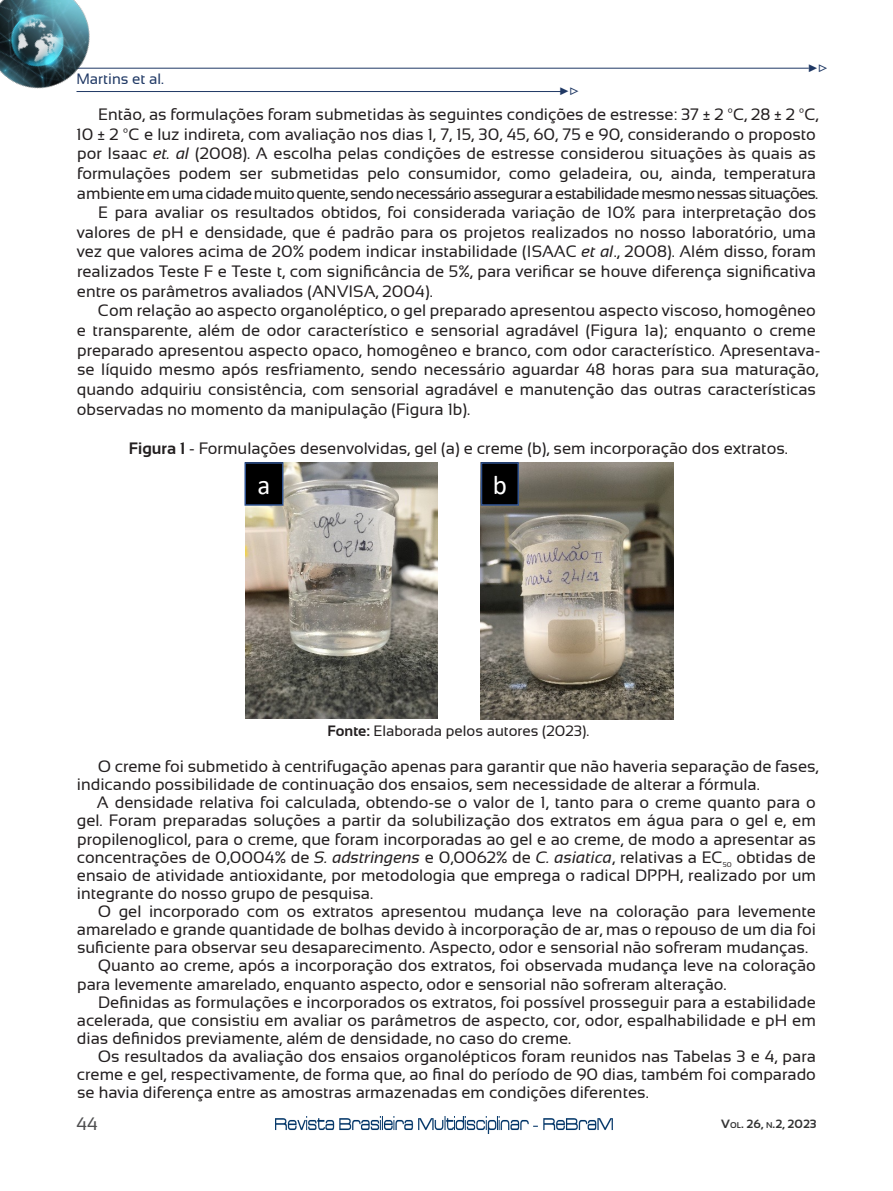
<style>
.page{position:relative;width:893px;height:1191px;background:#fff}
.page>*{position:absolute;margin:0;border:0;box-sizing:border-box;transform-origin:0 0}
.t1{font:27px "Calibri";color:#fff}
.t2{font:18px "Sansation";color:#4f4f50}
.t3{font:16.5px/19.6px "Sansation";color:#231f20;text-align:justify}
.t4{font:16.5px "Minion Pro";color:#1f3864}
.Parágrafo_básico_-_fonte{font:15px "Sansation";color:#231f20}
.t5{font:15px "Sansation";color:#1f3864}
.t6{font:700 12px "Sansation";color:#333}
.t7{font:7.05px "Sansation";color:#231f20}
.s1{font-style:italic}
.s2{font-weight:700}
.s3{font-size:8.4px}
</style>
<div class="page">
<img style="left:275px;top:1116px;width:338px;height:17px">
<hr style="left:77px;top:91px;width:485px;height:1px;background:#1f3864">
<hr style="left:76px;top:68px;width:733px;height:1px;background:#1f3864">
<img style="left:0;top:0;width:140px;height:92px">
<img style="left:245px;top:463px;width:192px;height:256px">
<img style="left:481px;top:463px;width:192px;height:256px">
<div style="left:245px;top:463px;width:38px;height:42px;background:#000"></div>
<div style="left:244px;top:462px;width:39px;height:44px;border:2px solid #2f528f"></div>
<div style="left:481px;top:463px;width:37px;height:42px;background:#000"></div>
<div style="left:481px;top:462px;width:38px;height:44px;border:2px solid #2f528f"></div>
<p class="t4" style="left:828px;top:80px;width:21px;rotate:-180deg">◁◀</p>
<p class="t3" style="left:76px;top:104px;width:744px;text-align:left;text-indent:22px">Então, as formulações foram submetidas às seguintes condições de estresse: 37 ± 2 ºC, 28 ± 2 ºC, 10 ± 2 ºC e luz indireta, com avaliação nos dias 1, 7, 15, 30, 45, 60, 75 e 90, considerando o proposto por Isaac <span class="s1">et. al</span> (2008). A escolha pelas condições de estresse considerou situações às quais as formulações podem ser submetidas pelo consumidor, como geladeira, ou, ainda, temperatura ambiente em uma cidade muito quente, sendo necessário assegurar a estabilidade mesmo nessas situações.</p>
<p class="t3" style="left:77px;top:203px;width:741px;text-indent:21px">E para avaliar os resultados obtidos, foi considerada variação de 10% para interpretação dos valores de pH e densidade, que é padrão para os projetos realizados no nosso laboratório, uma vez que valores acima de 20% podem indicar instabilidade (ISAAC <span class="s1">et al</span>., 2008). Além disso, foram realizados Teste F e Teste t, com significância de 5%, para verificar se houve diferença significativa entre os parâmetros avaliados (ANVISA, 2004).</p>
<p class="t3" style="left:77px;top:301px;width:745px;text-align:left;text-indent:21px">Com relação ao aspecto organoléptico, o gel preparado apresentou aspecto viscoso, homogêneo e transparente, além de odor característico e sensorial agradável (Figura 1a); enquanto o creme preparado apresentou aspecto opaco, homogêneo e branco, com odor característico. Apresentava&shy;se líquido mesmo após resfriamento, sendo necessário aguardar 48 horas para sua maturação, quando adquiriu consistência, com sensorial agradável e manutenção das outras características observadas no momento da manipulação (Figura 1b).</p>
<p class="t3" style="left:129px;top:438px;width:661px"><span class="s2">Figura 1</span> - Formulações desenvolvidas, gel (a) e creme (b), sem incorporação dos extratos.</p>
<p class="t1" style="left:257px;top:467px;width:14px">a</p>
<p class="t1" style="left:493px;top:467px;width:16px">b</p>
<p class="t5" style="left:76px;top:71px;width:89px">Martins et al.</p>
<p class="t4" style="left:579px;top:104px;width:21px;rotate:-180deg">◁◀</p>
<p class="Parágrafo_básico_-_fonte" style="left:327px;top:722px;width:263px"><span class="s2">Fonte:</span> Elaborada pelos autores (2023).</p>
<p class="t3" style="left:77px;top:757px;width:743px;line-height:18.1px;text-indent:21px">O creme foi submetido à centrifugação apenas para garantir que não haveria separação de fases, indicando possibilidade de continuação dos ensaios, sem necessidade de alterar a fórmula.</p>
<p class="t3" style="left:77px;top:793px;width:741px;line-height:18.1px;text-indent:20px">A densidade relativa foi calculada, obtendo-se o valor de 1, tanto para o creme quanto para o gel. Foram preparadas soluções a partir da solubilização dos extratos em água para o gel e, em propilenoglicol, para o creme, que foram incorporadas ao gel e ao creme, de modo a apresentar as concentrações de 0,0004% de <span class="s1">S. adstringens</span> e 0,0062% de <span class="s1">C. asiatica</span>, relativas a EC</p>
<p class="t3" style="left:77px;top:848px;width:740px;line-height:18.1px;text-indent:659px">obtidas de ensaio de atividade antioxidante, por metodologia que emprega o radical DPPH, realizado por um integrante do nosso grupo de pesquisa.</p>
<p class="t3" style="left:77px;top:902px;width:740px;line-height:18.1px;text-indent:21px">O gel incorporado com os extratos apresentou mudança leve na coloração para levemente amarelado e grande quantidade de bolhas devido à incorporação de ar, mas o repouso de um dia foi suficiente para observar seu desaparecimento. Aspecto, odor e sensorial não sofreram mudanças.</p>
<p class="t3" style="left:77px;top:956px;width:740px;line-height:18.1px;text-indent:21px">Quanto ao creme, após a incorporação dos extratos, foi observada mudança leve na coloração para levemente amarelado, enquanto aspecto, odor e sensorial não sofreram alteração.</p>
<p class="t3" style="left:77px;top:993px;width:740px;line-height:18.1px;text-indent:21px">Definidas as formulações e incorporados os extratos, foi possível prosseguir para a estabilidade acelerada, que consistiu em avaliar os parâmetros de aspecto, cor, odor, espalhabilidade e pH em dias definidos previamente, além de densidade, no caso do creme.</p>
<p class="t3" style="left:77px;top:1047px;width:741px;line-height:18.1px;text-indent:21px">Os resultados da avaliação dos ensaios organolépticos foram reunidos nas Tabelas 3 e 4, para creme e gel, respectivamente, de forma que, ao final do período de 90 dias, também foi comparado se havia diferença entre as amostras armazenadas em condições diferentes.</p>
<p class="t7" style="left:723px;top:860px;width:10px">50</p>
<p class="t2" style="left:76px;top:1113px;width:23px">44</p>
<p class="t6" style="left:721px;top:1117px;width:97px">V<span class="s3">ol</span>. 26, <span class="s3">n</span>.2, 2023</p>
</div>
